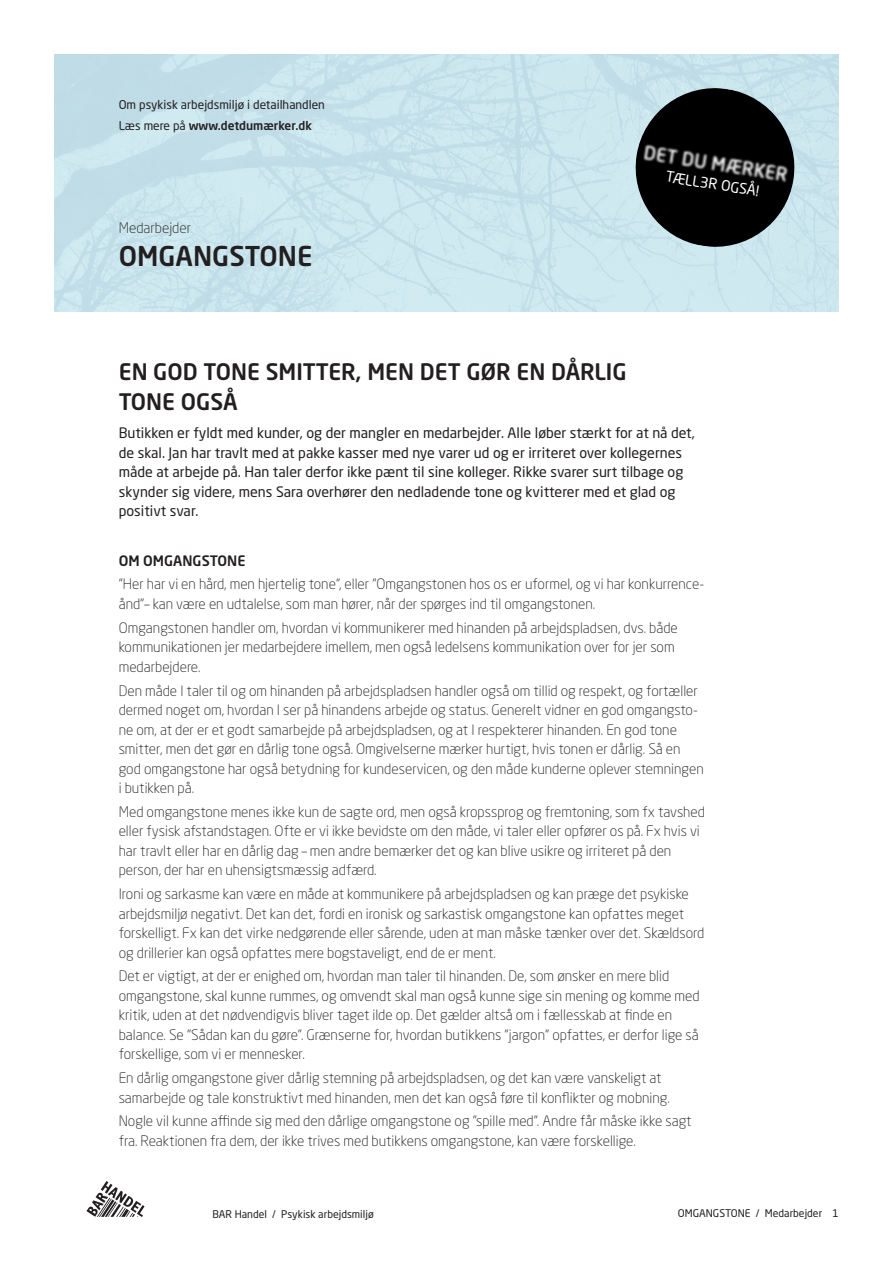
<style>
.page{position:relative;width:893px;height:1263px;background:#fff}
.page>*{position:absolute;margin:0;border:0;box-sizing:border-box;transform-origin:0 0}
.t1{font:500 27px "Neo Sans Std";color:#231f20}
.Overskrift_1{font:500 22.5px/30px "Neo Sans Std";color:#231f20}
.t2{font:14.4px "Neo Sans Std";color:#fff}
.brød{font:300 14.25px/19.5px "Neo Sans Std";color:#231f20}
.manchet{font:14.25px/19.5px "Neo Sans Std";color:#231f20}
.overskrift_2{font:500 14.25px "Neo Sans Std";color:#231f20}
.t3{font:12px/20.7px "Neo Sans Std";color:#231f20}
.t4{font:10.5px "Neo Sans Std";color:#231f20}
.s1{font-weight:500}
</style>
<div class="page">
<svg style="left:86px;top:1181px;width:59px;height:36px"></svg>
<img style="left:54px;top:54px;width:785px;height:257px">
<svg style="left:630px;top:82px;width:170px;height:171px"></svg>
<img style="left:602px;top:103px;width:227px;height:123px">
<p class="t3" style="left:119px;top:94px;width:208px">Om psykisk arbejdsmiljø i detailhandlen<br>Læs mere på <span class="s1">www.detdumærker.dk</span></p>
<p class="brød" style="left:119px;top:218px;width:74px">Medarbejder</p>
<p class="t1" style="left:119px;top:239px;width:195px">OMGANGSTONE</p>
<p class="t2" style="left:667px;top:167px;width:96px;rotate:9deg">TÆLL3R OGSÅ!</p>
<p class="Overskrift_1" style="left:119px;top:357px;width:509px">EN GOD TONE SMITTER, MEN DET GØR EN DÅRLIG<br>TONE OGSÅ</p>
<p class="manchet" style="left:119px;top:423px;width:578px">Butikken er fyldt med kunder, og der mangler en medarbejder. Alle løber stærkt for at nå det, de skal. Jan har travlt med at pakke kasser med nye varer ud og er irriteret over kollegernes måde at arbejde på. Han taler derfor ikke pænt til sine kolleger. Rikke svarer surt tilbage og skynder sig videre, mens Sara overhører den nedladende tone og kvitterer med et glad og positivt svar.</p>
<p class="overskrift_2" style="left:119px;top:551px;width:128px">OM OMGANGSTONE</p>
<p class="brød" style="left:119px;top:574px;width:587px">”Her har vi en hård, men hjertelig tone”, eller ”Omgangstonen hos os er uformel, og vi har konkurrence&shy;ånd”– kan være en udtalelse, som man hører, når der spørges ind til omgangstonen.</p>
<p class="brød" style="left:119px;top:618px;width:561px">Omgangstonen handler om, hvordan vi kommunikerer med hinanden på arbejdspladsen, dvs. både kommunikationen jer medarbejdere imellem, men også ledelsens kommunikation over for jer som medarbejdere.</p>
<p class="brød" style="left:119px;top:680px;width:587px">Den måde I taler til og om hinanden på arbejdspladsen handler også om tillid og respekt, og fortæller dermed noget om, hvordan I ser på hinandens arbejde og status. Generelt vidner en god omgangsto&shy;ne om, at der er et godt samarbejde på arbejdspladsen, og at I respekterer hinanden. En god tone smitter, men det gør en dårlig tone også. Omgivelserne mærker hurtigt, hvis tonen er dårlig. Så en god omgangstone har også betydning for kundeservicen, og den måde kunderne oplever stemningen i butikken på.</p>
<p class="brød" style="left:119px;top:802px;width:588px">Med omgangstone menes ikke kun de sagte ord, men også kropssprog og fremtoning, som fx tavshed eller fysisk afstandstagen. Ofte er vi ikke bevidste om den måde, vi taler eller opfører os på. Fx hvis vi har travlt eller har en dårlig dag – men andre bemærker det og kan blive usikre og irriteret på den person, der har en uhensigtsmæssig adfærd.</p>
<p class="brød" style="left:119px;top:884px;width:587px">Ironi og sarkasme kan være en måde at kommunikere på arbejdspladsen og kan præge det psykiske arbejdsmiljø negativt. Det kan det, fordi en ironisk og sarkastisk omgangstone kan opfattes meget forskelligt. Fx kan det virke nedgørende eller sårende, uden at man måske tænker over det. Skældsord og drillerier kan også opfattes mere bogstaveligt, end de er ment.</p>
<p class="brød" style="left:119px;top:966px;width:582px">Det er vigtigt, at der er enighed om, hvordan man taler til hinanden. De, som ønsker en mere blid omgangstone, skal kunne rummes, og omvendt skal man også kunne sige sin mening og komme med kritik, uden at det nødvendigvis bliver taget ilde op. Det gælder altså om i fællesskab at finde en balance. Se ”Sådan kan du gøre”. Grænserne for, hvordan butikkens ”jargon” opfattes, er derfor lige så forskellige, som vi er mennesker.</p>
<p class="brød" style="left:119px;top:1068px;width:553px">En dårlig omgangstone giver dårlig stemning på arbejdspladsen, og det kan være vanskeligt at samarbejde og tale konstruktivt med hinanden, men det kan også føre til konflikter og mobning.</p>
<p class="brød" style="left:119px;top:1111px;width:574px">Nogle vil kunne affinde sig med den dårlige omgangstone og ”spille med”. Andre får måske ikke sagt fra. Reaktionen fra dem, der ikke trives med butikkens omgangstone, kan være forskellige.</p>
<p class="t4" style="left:213px;top:1207px;width:163px">BAR Handel / Psykisk arbejdsmiljø</p>
<p class="t4" style="left:678px;top:1207px;width:163px">OMGANGSTONE / Medarbejder 1</p>
</div>
